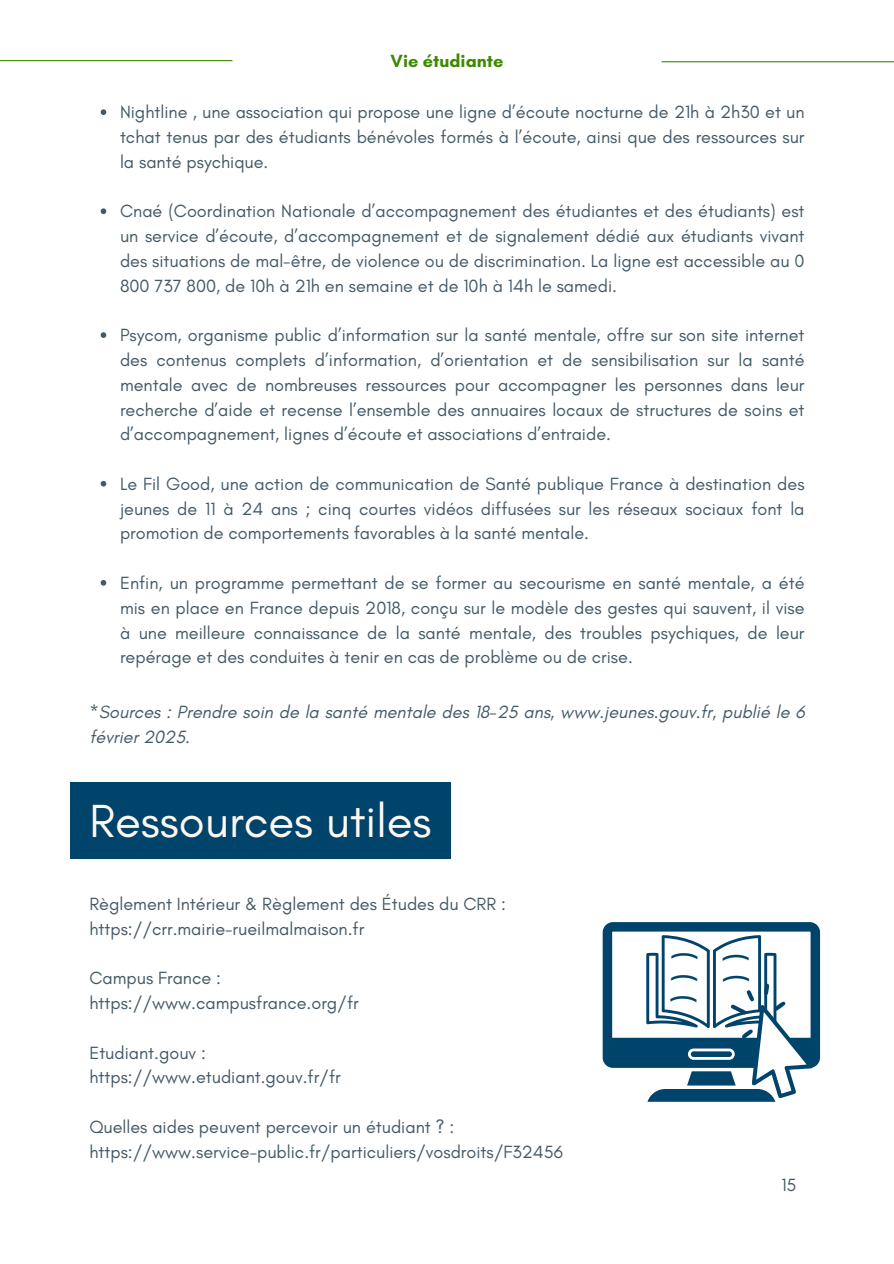
<style>
.page{position:relative;width:894px;height:1264px;background:#fff}
.page>*{position:absolute;margin:0;border:0;box-sizing:border-box;transform-origin:0 0}
.t1{font:47.25px "Glacial Indifference";color:#fdf7f0}
.t2{font:18px/24.8px "Glacial Indifference";color:#435966;text-align:justify}
.t3{font:italic 18px/24.8px "Glacial Indifference";color:#435966}
.t4{font:700 18px "Glacial Indifference";color:#3d8a00}
</style>
<div class="page">
<div style="left:70px;top:782px;width:380px;height:77px;background:#00436b"></div>
<hr style="left:0;top:60px;width:232px;height:1px;background:#3d8a00">
<hr style="left:661px;top:61px;width:232px;height:1px;background:#3d8a00">
<svg style="left:101px;top:109px;width:5px;height:6px"></svg>
<svg style="left:101px;top:208px;width:5px;height:6px"></svg>
<svg style="left:101px;top:332px;width:5px;height:6px"></svg>
<svg style="left:101px;top:481px;width:5px;height:5px"></svg>
<svg style="left:101px;top:580px;width:5px;height:5px"></svg>
<svg style="left:602px;top:922px;width:219px;height:180px"></svg>
<p class="t4" style="left:390px;top:50px;width:114px">Vie étudiante</p>
<p class="t2" style="left:120px;top:100px;width:685px">Nightline , une association qui propose une ligne d’écoute nocturne de 21h à 2h30 et un tchat tenus par des étudiants bénévoles formés à l’écoute, ainsi que des ressources sur la santé psychique.</p>
<p class="t2" style="left:120px;top:199px;width:685px">Cnaé (Coordination Nationale d’accompagnement des étudiantes et des étudiants) est un service d’écoute, d’accompagnement et de signalement dédié aux étudiants vivant des situations de mal-être, de violence ou de discrimination. La ligne est accessible au 0<br>800 737 800, de 10h à 21h en semaine et de 10h à 14h le samedi.</p>
<p class="t2" style="left:120px;top:322px;width:685px">Psycom, organisme public d’information sur la santé mentale, offre sur son site internet des contenus complets d’information, d’orientation et de sensibilisation sur la santé mentale avec de nombreuses ressources pour accompagner les personnes dans leur recherche d’aide et recense l’ensemble des annuaires locaux de structures de soins et d’accompagnement, lignes d’écoute et associations d’entraide.</p>
<p class="t2" style="left:120px;top:471px;width:685px">Le Fil Good, une action de communication de Santé publique France à destination des jeunes de 11 à 24 ans ; cinq courtes vidéos diffusées sur les réseaux sociaux font la promotion de comportements favorables à la santé mentale.</p>
<p class="t2" style="left:120px;top:570px;width:685px">Enfin, un programme permettant de se former au secourisme en santé mentale, a été mis en place en France depuis 2018, conçu sur le modèle des gestes qui sauvent, il vise à une meilleure connaissance de la santé mentale, des troubles psychiques, de leur repérage et des conduites à tenir en cas de problème ou de crise.</p>
<p class="t3" style="left:89px;top:699px;width:716px">*Sources : Prendre soin de la santé mentale des 18-25 ans, www.jeunes.gouv.fr, publié le 6 février 2025.</p>
<h1 class="t1" style="left:89px;top:792px;width:343px">Ressources utiles</h1>
<p class="t2" style="left:89px;top:891px;width:418px">Règlement Intérieur &amp; Règlement des Études du CRR : https://crr.mairie-rueilmalmaison.fr</p>
<p class="t2" style="left:89px;top:965px;width:271px">Campus France : https://www.campusfrance.org/fr</p>
<p class="t2" style="left:89px;top:1039px;width:253px">Etudiant.gouv : https://www.etudiant.gouv.fr/fr</p>
<p class="t2" style="left:89px;top:1114px;width:475px">Quelles aides peuvent percevoir un étudiant ? : https://www.service-public.fr/particuliers/vosdroits/F32456</p>
<p class="t2" style="left:781px;top:1172px;width:17px">15</p>
</div>
